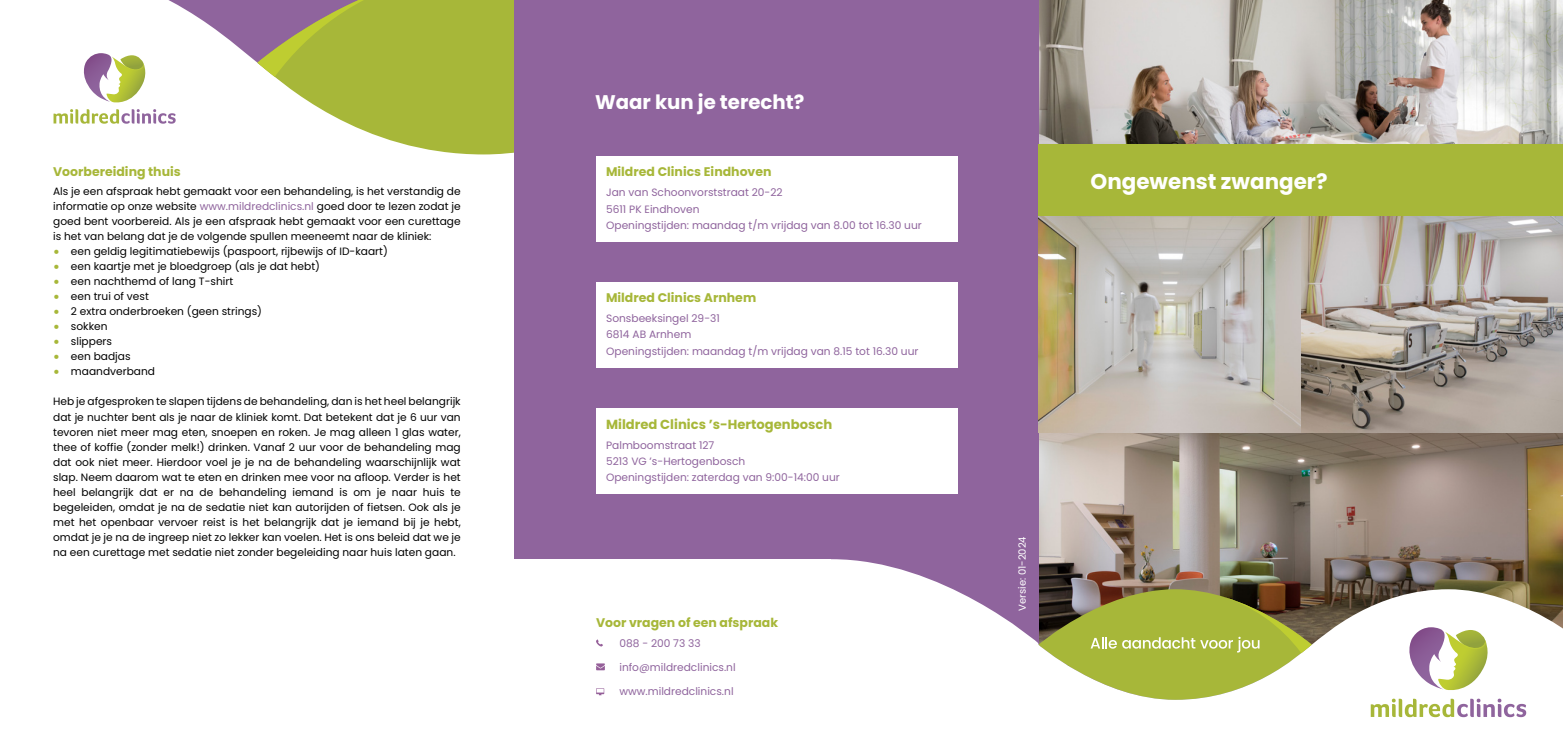
<style>
.page{position:relative;width:1563px;height:745px;background:#fff}
.page>*{position:absolute;margin:0;border:0;box-sizing:border-box;transform-origin:0 0}
.t1{font:700 21.38px "Poppins";color:#fff}
.t2{font:700 19.75px "Poppins";color:#fff}
.t3{font:700 13.12px "Poppins";color:#a7b739}
.t4{font:700 12.5px "Poppins";color:#a7b739}
.t5{font:10.62px/15px "Poppins";color:#000;text-align:justify}
.t6{font:10.62px/16.2px "Poppins";color:#8f649d}
.t7{font:10px "Poppins";color:#fff}
.s1{color:#8f649d}
.s2{font-weight:900;font-size:12.5px;color:#a7b739}
</style>
<div class="page">
<img style="left:1038px;top:0;width:525px;height:589px">
<svg style="left:53px;top:0;width:204px;height:124px"></svg>
<svg style="left:275px;top:0;width:239px;height:154px;fill:#a7b739"></svg>
<svg style="left:257px;top:0;width:155px;height:77px;background:#a4a652"></svg>
<div style="left:514px;top:0;width:524px;height:706px;background:#8f649d"></div>
<div style="left:596px;top:156px;width:361px;height:85px;background:#fff"></div>
<div style="left:596px;top:282px;width:361px;height:85px;background:#fff"></div>
<div style="left:596px;top:408px;width:361px;height:85px;background:#fff"></div>
<svg style="left:831px;top:559px;width:221px;height:147px;fill:#fff"></svg>
<div style="left:514px;top:559px;width:317px;height:185px;background:#fff"></div>
<svg style="left:1038px;top:589px;width:525px;height:129px"></svg>
<svg style="left:1370px;top:627px;width:156px;height:89px"></svg>
<svg style="left:1090px;top:595px;width:221px;height:57px;background:#9ea641"></svg>
<svg style="left:596px;top:639px;width:7px;height:7px"></svg>
<svg style="left:596px;top:663px;width:9px;height:7px"></svg>
<svg style="left:596px;top:688px;width:8px;height:6px"></svg>
<div style="left:1038px;top:144px;width:525px;height:72px;background:#a7b739"></div>
<svg style="left:54px;top:53px;width:122px;height:71px"></svg>
<p class="t4" style="left:53px;top:165px;width:129px">Voorbereiding thuis</p>
<p class="t5" style="left:53px;top:184px;width:409px">Als je een afspraak hebt gemaakt voor een behandeling, is het verstandig de informatie op onze website <span class="s1">www.mildredclinics.nl</span> goed door te lezen zodat je goed bent voorbereid. Als je een afspraak hebt gemaakt voor een curettage is het van belang dat je de volgende spullen meeneemt naar de kliniek:</p>
<p class="t5" style="left:53px;top:244px;width:336px"><span class="s2">•</span> een geldig legitimatiebewijs (paspoort, rijbewijs of ID-kaart)</p>
<p class="t5" style="left:53px;top:259px;width:268px"><span class="s2">•</span> een kaartje met je bloedgroep (als je dat hebt)</p>
<p class="t5" style="left:53px;top:274px;width:182px"><span class="s2">•</span> een nachthemd of lang T-shirt</p>
<p class="t5" style="left:53px;top:289px;width:97px"><span class="s2">•</span> een trui of vest</p>
<p class="t5" style="left:53px;top:304px;width:210px"><span class="s2">•</span> 2 extra onderbroeken (geen strings)</p>
<p class="t5" style="left:53px;top:319px;width:56px"><span class="s2">•</span> sokken</p>
<p class="t5" style="left:53px;top:334px;width:60px"><span class="s2">•</span> slippers</p>
<p class="t5" style="left:53px;top:349px;width:79px"><span class="s2">•</span> een badjas</p>
<p class="t5" style="left:53px;top:364px;width:103px"><span class="s2">•</span> maandverband</p>
<p class="t5" style="left:53px;top:394px;width:409px">Heb je afgesproken te slapen tijdens de behandeling, dan is het heel belangrijk dat je nuchter bent als je naar de kliniek komt. Dat betekent dat je 6 uur van tevoren niet meer mag eten, snoepen en roken. Je mag alleen 1 glas water, thee of koffie (zonder melk!) drinken. Vanaf 2 uur voor de behandeling mag dat ook niet meer. Hierdoor voel je je na de behandeling waarschijnlijk wat slap. Neem daarom wat te eten en drinken mee voor na afloop. Verder is het heel belangrijk dat er na de behandeling iemand is om je naar huis te begeleiden, omdat je na de sedatie niet kan autorijden of fietsen. Ook als je met het openbaar vervoer reist is het belangrijk dat je iemand bij je hebt, omdat je je na de ingreep niet zo lekker kan voelen. Het is ons beleid dat we je na een curettage met sedatie niet zonder begeleiding naar huis laten gaan.</p>
<h2 class="t2" style="left:595px;top:91px;width:211px">Waar kun je terecht?</h2>
<p class="t4" style="left:606px;top:165px;width:167px">Mildred Clinics Eindhoven</p>
<p class="t6" style="left:606px;top:184px;width:317px">Jan van Schoonvorststraat 20-22<br>5611 PK Eindhoven<br>Openingstijden: maandag t/m vrijdag van 8.00 tot 16.30 uur</p>
<p class="t4" style="left:606px;top:290px;width:152px">Mildred Clinics Arnhem</p>
<p class="t6" style="left:606px;top:310px;width:314px">Sonsbeeksingel 29-31<br>6814 AB Arnhem<br>Openingstijden: maandag t/m vrijdag van 8.15 tot 16.30 uur</p>
<p class="t3" style="left:606px;top:416px;width:228px">Mildred Clinics ’s-Hertogenbosch</p>
<p class="t6" style="left:606px;top:436px;width:235px">Palmboomstraat 127<br>5213 VG ’s-Hertogenbosch<br>Openingstijden: zaterdag van 9:00-14:00 uur</p>
<p class="t4" style="left:596px;top:615px;width:184px">Voor vragen of een afspraak</p>
<p class="t6" style="left:619px;top:635px;width:83px">088 - 200 73 33</p>
<p class="t6" style="left:619px;top:658px;width:118px">info@mildredclinics.nl</p>
<p class="t6" style="left:619px;top:682px;width:116px">www.mildredclinics.nl</p>
<h1 class="t1" style="left:1090px;top:169px;width:238px">Ongewenst zwanger?</h1>
<p class="t7" style="left:1016px;top:610px;width:76px;rotate:-90deg">Versie: 01-2024</p>
</div>
